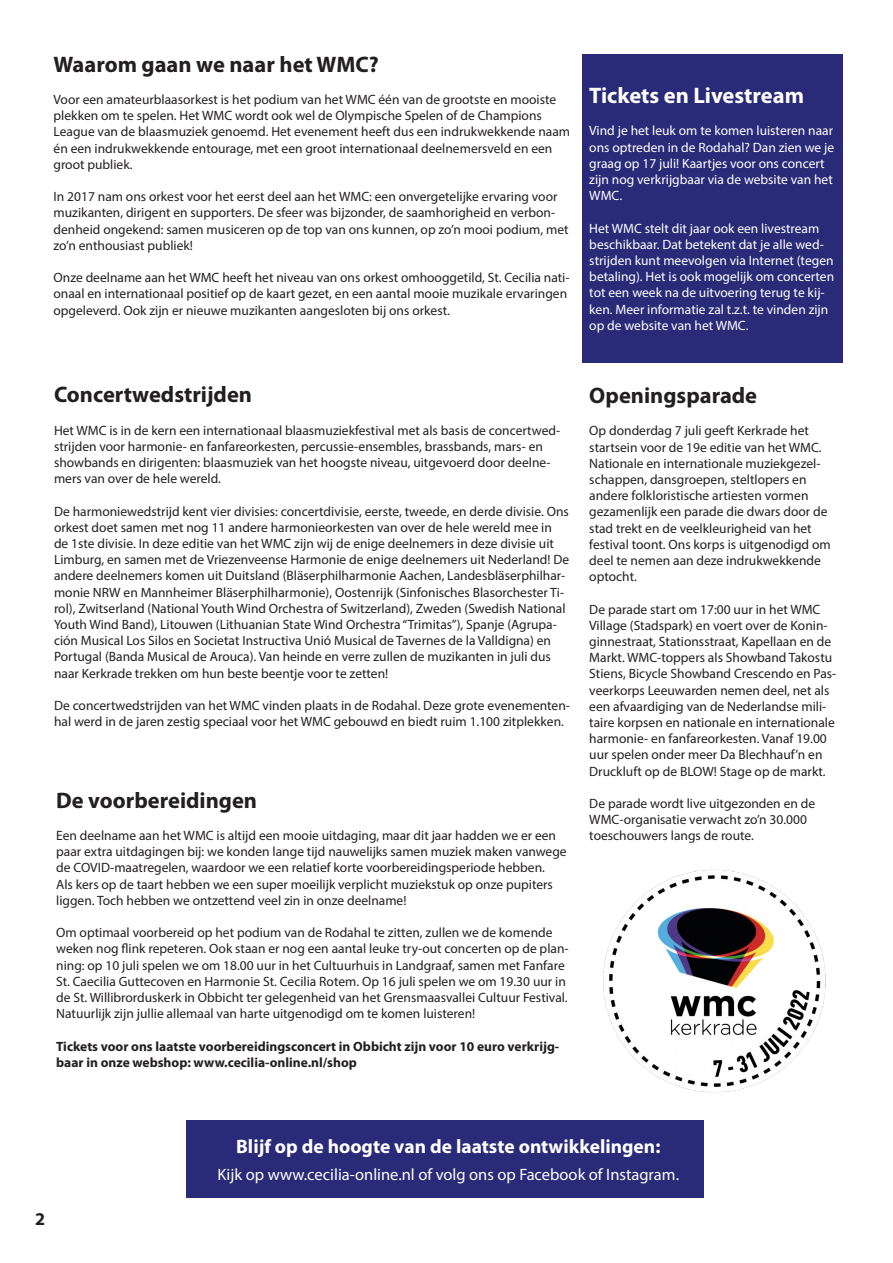
<style>
.page{position:relative;width:893px;height:1263px;background:#fff}
.page>*{position:absolute;margin:0;border:0;box-sizing:border-box;transform-origin:0 0}
.t1{font:700 22.5px "Myriad Pro";color:#231f20}
.t2{font:700 22.5px "Myriad Pro";color:#fff}
.t3{font:700 19.5px "Myriad Pro";color:#fff}
.t4{font:700 18px "Myriad Pro";color:#231f20}
.t5{font:16.5px "Myriad Pro";color:#fff}
.t6{font:13.5px/16.2px "Myriad Pro";color:#231f20}
.t7{font:13.5px/16.2px "Myriad Pro";color:#fff}
.t8{font:700 13.5px/16.2px "Myriad Pro";color:#231f20}
</style>
<div class="page">
<div style="left:582px;top:54px;width:261px;height:309px;background:#292b79"></div>
<div style="left:186px;top:1120px;width:518px;height:77px;background:#292b79"></div>
<img style="left:603px;top:869px;width:223px;height:224px">
<p class="t1" style="left:54px;top:51px;width:327px">Waarom gaan we naar het WMC?</p>
<p class="t6" style="left:54px;top:91px;width:518px">Voor een amateurblaasorkest is het podium van het WMC één van de grootste en mooiste plekken om te spelen. Het WMC wordt ook wel de Olympische Spelen of de Champions League van de blaasmuziek genoemd. Het evenement heeft dus een indrukwekkende naam én een indrukwekkende entourage, met een groot internationaal deelnemersveld en een groot publiek.</p>
<p class="t6" style="left:54px;top:188px;width:517px">In 2017 nam ons orkest voor het eerst deel aan het WMC: een onvergetelijke ervaring voor muzikanten, dirigent en supporters. De sfeer was bijzonder, de saamhorigheid en verbon&shy;denheid ongekend: samen musiceren op de top van ons kunnen, op zo’n mooi podium, met zo’n enthousiast publiek!</p>
<p class="t6" style="left:54px;top:269px;width:517px">Onze deelname aan het WMC heeft het niveau van ons orkest omhooggetild, St. Cecilia nati&shy;onaal en internationaal positief op de kaart gezet, en een aantal mooie muzikale ervaringen opgeleverd. Ook zijn er nieuwe muzikanten aangesloten bij ons orkest.</p>
<p class="t2" style="left:589px;top:83px;width:216px">Tickets en Livestream</p>
<p class="t7" style="left:589px;top:123px;width:246px">Vind je het leuk om te komen luisteren naar ons optreden in de Rodahal? Dan zien we je graag op 17 juli! Kaartjes voor ons concert zijn nog verkrijgbaar via de website van het WMC.</p>
<p class="t7" style="left:589px;top:220px;width:246px">Het WMC stelt dit jaar ook een livestream beschikbaar. Dat betekent dat je alle wed&shy;strijden kunt meevolgen via Internet (tegen betaling). Het is ook mogelijk om concerten tot een week na de uitvoering terug te kij&shy;ken. Meer informatie zal t.z.t. te vinden zijn op de website van het WMC.</p>
<p class="t1" style="left:54px;top:382px;width:200px">Concertwedstrijden</p>
<p class="t6" style="left:54px;top:422px;width:508px">Het WMC is in de kern een internationaal blaasmuziekfestival met als basis de concertwed&shy;strijden voor harmonie- en fanfareorkesten, percussie-ensembles, brassbands, mars- en showbands en dirigenten: blaasmuziek van het hoogste niveau, uitgevoerd door deelne&shy;mers van over de hele wereld.</p>
<p class="t6" style="left:54px;top:503px;width:517px">De harmoniewedstrijd kent vier divisies: concertdivisie, eerste, tweede, en derde divisie. Ons orkest doet samen met nog 11 andere harmonieorkesten van over de hele wereld mee in de 1ste divisie. In deze editie van het WMC zijn wij de enige deelnemers in deze divisie uit Limburg, en samen met de Vriezenveense Harmonie de enige deelnemers uit Nederland! De andere deelnemers komen uit Duitsland (Bläserphilharmonie Aachen, Landesbläserphilhar&shy;monie NRW en Mannheimer Bläserphilharmonie), Oostenrijk (Sinfonisches Blasorchester Ti&shy;rol), Zwitserland (National Youth Wind Orchestra of Switzerland), Zweden (Swedish National Youth Wind Band), Litouwen (Lithuanian State Wind Orchestra “Trimitas”), Spanje (Agrupa&shy;ción Musical Los Silos en Societat Instructiva Unió Musical de Tavernes de la Valldigna) en Portugal (Banda Musical de Arouca). Van heinde en verre zullen de muzikanten in juli dus naar Kerkrade trekken om hun beste beentje voor te zetten!</p>
<p class="t6" style="left:54px;top:697px;width:517px">De concertwedstrijden van het WMC vinden plaats in de Rodahal. Deze grote evenementen&shy;hal werd in de jaren zestig speciaal voor het WMC gebouwd en biedt ruim 1.100 zitplekken.</p>
<p class="t1" style="left:56px;top:787px;width:202px">De voorbereidingen</p>
<p class="t6" style="left:56px;top:827px;width:512px">Een deelname aan het WMC is altijd een mooie uitdaging, maar dit jaar hadden we er een paar extra uitdagingen bij: we konden lange tijd nauwelijks samen muziek maken vanwege de COVID-maatregelen, waardoor we een relatief korte voorbereidingsperiode hebben.<br>Als kers op de taart hebben we een super moeilijk verplicht muziekstuk op onze pupiters liggen. Toch hebben we ontzettend veel zin in onze deelname!</p>
<p class="t6" style="left:56px;top:924px;width:514px">Om optimaal voorbereid op het podium van de Rodahal te zitten, zullen we de komende weken nog flink repeteren. Ook staan er nog een aantal leuke try-out concerten op de plan&shy;ning: op 10 juli spelen we om 18.00 uur in het Cultuurhuis in Landgraaf, samen met Fanfare St. Caecilia Guttecoven en Harmonie St. Cecilia Rotem. Op 16 juli spelen we om 19.30 uur in de St. Willibrorduskerk in Obbicht ter gelegenheid van het Grensmaasvallei Cultuur Festival.<br>Natuurlijk zijn jullie allemaal van harte uitgenodigd om te komen luisteren!</p>
<p class="t8" style="left:56px;top:1038px;width:505px">Tickets voor ons laatste voorbereidingsconcert in Obbicht zijn voor 10 euro verkrijg&shy;baar in onze webshop: www.cecilia-online.nl/shop</p>
<p class="t1" style="left:589px;top:383px;width:169px">Openingsparade</p>
<p class="t6" style="left:589px;top:422px;width:243px">Op donderdag 7 juli geeft Kerkrade het startsein voor de 19e editie van het WMC.<br>Nationale en internationale muziekgezel&shy;schappen, dansgroepen, steltlopers en andere folkloristische artiesten vormen gezamenlijk een parade die dwars door de stad trekt en de veelkleurigheid van het festival toont. Ons korps is uitgenodigd om deel te nemen aan deze indrukwekkende optocht.</p>
<p class="t6" style="left:589px;top:601px;width:248px">De parade start om 17:00 uur in het WMC Village (Stadspark) en voert over de Konin&shy;ginnestraat, Stationsstraat, Kapellaan en de Markt. WMC-toppers als Showband Takostu Stiens, Bicycle Showband Crescendo en Pas&shy;veerkorps Leeuwarden nemen deel, net als een afvaardiging van de Nederlandse mili&shy;taire korpsen en nationale en internationale harmonie- en fanfareorkesten. Vanaf 19.00 uur spelen onder meer Da Blechhauf’n en Druckluft op de BLOW! Stage op de markt.</p>
<p class="t6" style="left:589px;top:795px;width:227px">De parade wordt live uitgezonden en de<br>WMC-organisatie verwacht zo’n 30.000 toeschouwers langs de route.</p>
<p class="t4" style="left:35px;top:1208px;width:11px">2</p>
<p class="t3" style="left:236px;top:1135px;width:426px">Blijf op de hoogte van de laatste ontwikkelingen:</p>
<p class="t5" style="left:218px;top:1164px;width:463px">Kijk op www.cecilia-online.nl of volg ons op Facebook of Instagram.</p>
</div>
